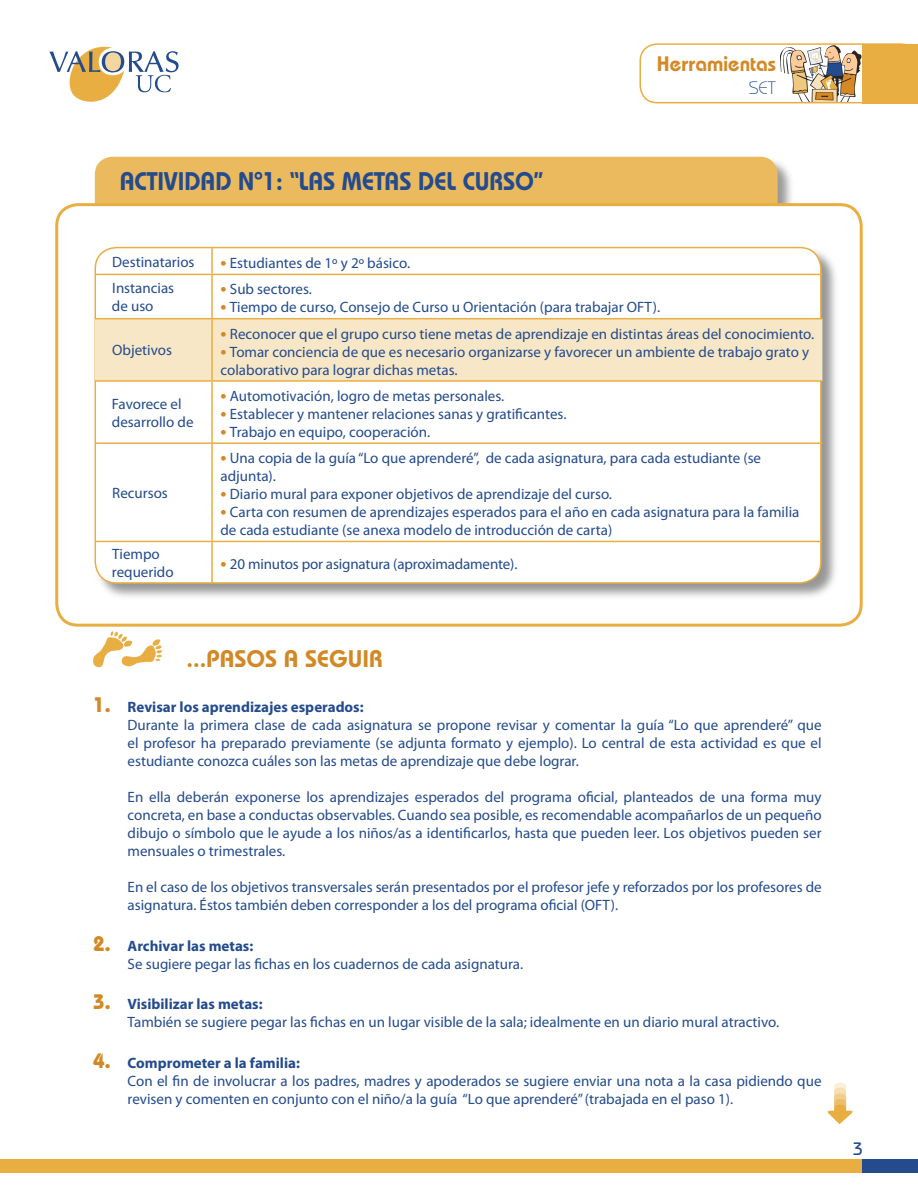
<style>
.page{position:relative;width:918px;height:1188px;background:#fff}
.page>*{position:absolute;margin:0;border:0;box-sizing:border-box;transform-origin:0 0}
.t1{font:600 25.5px "Bauhaus";color:#234b8d;scale:.95 1}
.t2{font:600 24px "Bauhaus";color:#d28925}
.t3{font:600 21px "Bauhaus";color:#d48925}
.t4{font:300 18px "Bauhaus";color:#234b8d}
.t5{font:500 18px "Bauhaus";color:#234b8d}
.t6{font:15px/18px "Myriad Pro";color:#234b8d}
.s1{font-weight:700;font-size:18px;color:#d48925}
.s2{font-family:"Bauhaus";font-weight:700;font-size:21px;color:#d28925}
.s3{font-weight:700}
</style>
<div class="page">
<svg style="left:639px;top:43px;width:266px;height:60px"></svg>
<div style="left:863px;top:44px;width:55px;height:59px;background:#e9ae42"></div>
<div style="left:94px;top:155px;width:702px;height:141px;background:#272525;opacity:.47"></div>
<div style="left:95px;top:157px;width:683px;height:45px;background:#ecba5e"></div>
<svg style="left:55px;top:202px;width:808px;height:423px"></svg>
<svg style="left:49px;top:46px;width:130px;height:56px"></svg>
<div style="left:93px;top:246px;width:747px;height:356px;background:#272525;opacity:.48"></div>
<svg style="left:94px;top:246px;width:728px;height:337px"></svg>
<div style="left:95px;top:319px;width:727px;height:61px;background:#f8e7c6"></div>
<hr style="left:211px;top:248px;width:2px;height:26px;background:#e9ae42">
<hr style="left:95px;top:274px;width:117px;height:1px;background:#e9ae42">
<hr style="left:212px;top:274px;width:610px;height:1px;background:#e9ae42">
<hr style="left:211px;top:275px;width:2px;height:43px;background:#e9ae42">
<hr style="left:95px;top:318px;width:117px;height:1px;background:#e9ae42">
<hr style="left:212px;top:318px;width:610px;height:1px;background:#e9ae42">
<hr style="left:211px;top:319px;width:2px;height:61px;background:#e9ae42">
<hr style="left:95px;top:380px;width:117px;height:2px;background:#e9ae42">
<hr style="left:212px;top:380px;width:610px;height:2px;background:#e9ae42">
<hr style="left:211px;top:382px;width:2px;height:60px;background:#e9ae42">
<hr style="left:95px;top:442px;width:117px;height:2px;background:#e9ae42">
<hr style="left:212px;top:442px;width:610px;height:2px;background:#e9ae42">
<hr style="left:211px;top:444px;width:2px;height:97px;background:#e9ae42">
<hr style="left:95px;top:541px;width:117px;height:1px;background:#e9ae42">
<hr style="left:212px;top:541px;width:610px;height:1px;background:#e9ae42">
<hr style="left:211px;top:542px;width:2px;height:41px;background:#e9ae42">
<div style="left:0;top:1159px;width:863px;height:14px;background:#e9ae42"></div>
<div style="left:863px;top:1159px;width:55px;height:14px;background:#234b8d"></div>
<svg style="left:93px;top:631px;width:69px;height:37px"></svg>
<svg style="left:827px;top:1083px;width:26px;height:41px"></svg>
<h1 class="t1" style="left:120px;top:166px;width:447px">ACTIVIDAD Nº1: “LAS METAS DEL CURSO”</h1>
<h3 class="t3" style="left:657px;top:51px;width:121px">Herramientas</h3>
<p class="t4" style="left:749px;top:77px;width:28px">SET</p>
<p class="t6" style="left:112px;top:253px;width:84px">Destinatarios</p>
<p class="t6" style="left:221px;top:254px;width:191px"><span class="s1">•</span> Estudiantes de 1º y 2º básico.</p>
<p class="t6" style="left:112px;top:279px;width:64px">Instancias de uso</p>
<p class="t6" style="left:221px;top:281px;width:93px"><span class="s1">•</span> Sub sectores.</p>
<p class="t6" style="left:221px;top:299px;width:441px"><span class="s1">•</span> Tiempo de curso, Consejo de Curso u Orientación (para trabajar OFT).</p>
<p class="t6" style="left:112px;top:342px;width:61px">Objetivos</p>
<p class="t6" style="left:112px;top:395px;width:83px">Favorece el desarrollo de</p>
<p class="t6" style="left:112px;top:484px;width:57px">Recursos</p>
<p class="t6" style="left:221px;top:325px;width:595px"><span class="s1">•</span> Reconocer que el grupo curso tiene metas de aprendizaje en distintas áreas del conocimiento.</p>
<p class="t6" style="left:221px;top:343px;width:590px"><span class="s1">•</span> Tomar conciencia de que es necesario organizarse y favorecer un ambiente de trabajo grato y colaborativo para lograr dichas metas.</p>
<p class="t6" style="left:221px;top:387px;width:285px"><span class="s1">•</span> Automotivación, logro de metas personales.</p>
<p class="t6" style="left:221px;top:405px;width:347px"><span class="s1">•</span> Establecer y mantener relaciones sanas y gratificantes.</p>
<p class="t6" style="left:221px;top:423px;width:211px"><span class="s1">•</span> Trabajo en equipo, cooperación.</p>
<p class="t6" style="left:221px;top:449px;width:542px"><span class="s1">•</span> Una copia de la guía “Lo que aprenderé”, de cada asignatura, para cada estudiante (se adjunta).</p>
<p class="t6" style="left:221px;top:485px;width:393px"><span class="s1">•</span> Diario mural para exponer objetivos de aprendizaje del curso.</p>
<p class="t6" style="left:221px;top:503px;width:580px"><span class="s1">•</span> Carta con resumen de aprendizajes esperados para el año en cada asignatura para la familia de cada estudiante (se anexa modelo de introducción de carta)</p>
<p class="t6" style="left:112px;top:545px;width:63px">Tiempo requerido</p>
<p class="t6" style="left:221px;top:555px;width:298px"><span class="s1">•</span> 20 minutos por asignatura (aproximadamente).</p>
<h2 class="t2" style="left:186px;top:644px;width:198px">...PASOS A SEGUIR</h2>
<p class="t6" style="left:128px;top:698px;width:696px;text-indent:-35px"><span class="s2">1.</span> <span class="s3">Revisar los aprendizajes esperados:<br></span>Durante la primera clase de cada asignatura se propone revisar y comentar la guía “Lo que aprenderé” que el profesor ha preparado previamente (se adjunta formato y ejemplo). Lo central de esta actividad es que el estudiante conozca cuáles son las metas de aprendizaje que debe lograr.</p>
<p class="t6" style="left:128px;top:788px;width:696px;text-align:justify">En ella deberán exponerse los aprendizajes esperados del programa oficial, planteados de una forma muy concreta, en base a conductas observables. Cuando sea posible, es recomendable acompañarlos de un pequeño dibujo o símbolo que le ayude a los niños/as a identificarlos, hasta que pueden leer. Los objetivos pueden ser mensuales o trimestrales.</p>
<p class="t6" style="left:128px;top:878px;width:696px">En el caso de los objetivos transversales serán presentados por el profesor jefe y reforzados por los profesores de asignatura. Éstos también deben corresponder a los del programa oficial (OFT).</p>
<p class="t6" style="left:128px;top:937px;width:397px;text-indent:-35px"><span class="s2">2.</span> <span class="s3">Archivar las metas:<br></span>Se sugiere pegar las fichas en los cuadernos de cada asignatura.</p>
<p class="t6" style="left:128px;top:995px;width:653px;text-indent:-35px"><span class="s2">3.</span> <span class="s3">Visibilizar las metas:<br></span>También se sugiere pegar las fichas en un lugar visible de la sala; idealmente en un diario mural atractivo.</p>
<p class="t6" style="left:128px;top:1054px;width:695px;text-indent:-35px"><span class="s2">4.</span> <span class="s3">Comprometer a la familia:<br></span>Con el fin de involucrar a los padres, madres y apoderados se sugiere enviar una nota a la casa pidiendo que revisen y comenten en conjunto con el niño/a la guía “Lo que aprenderé” (trabajada en el paso 1).</p>
<p class="t5" style="left:853px;top:1138px;width:12px">3</p>
</div>
